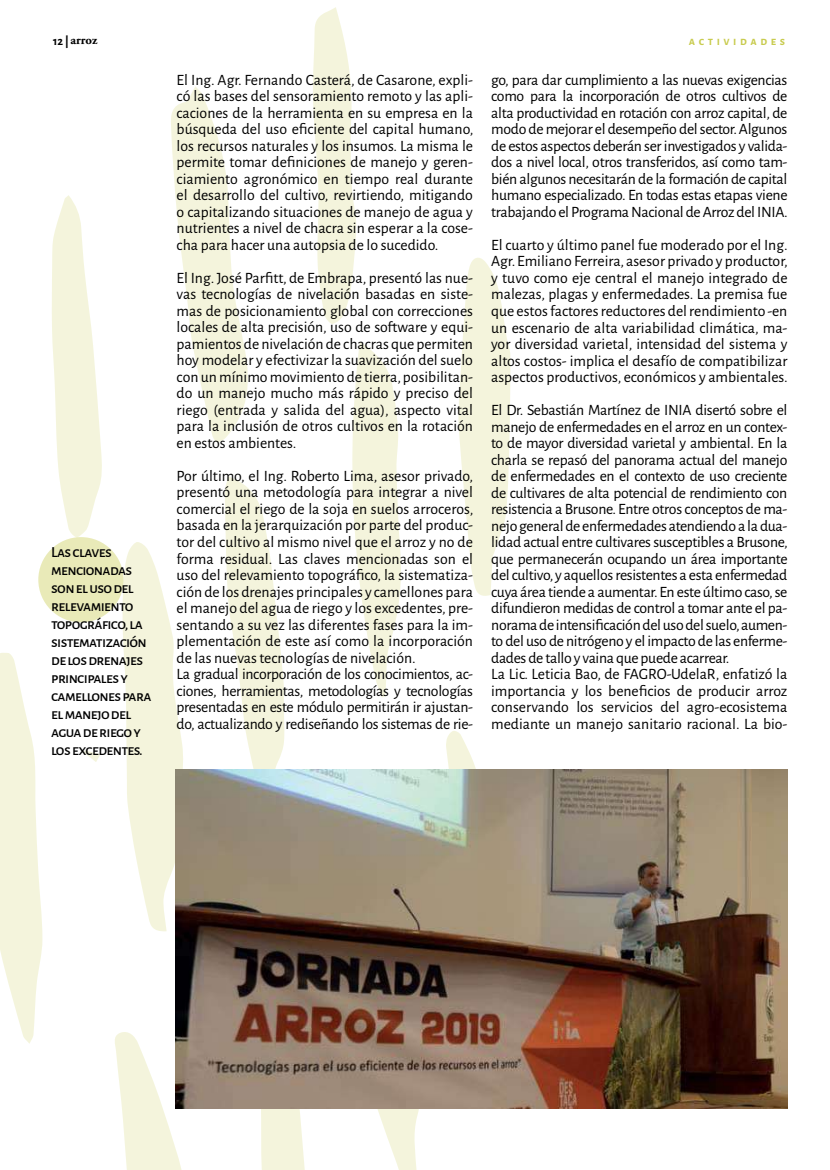
<style>
.page{position:relative;width:830px;height:1170px;background:#fff}
.page>*{position:absolute;margin:0;border:0;box-sizing:border-box;transform-origin:0 0}
.t1{font:15.75px/16.5px "Alegreya Sans";letter-spacing:-.02em;color:#000;text-align:justify}
.t2{font:15.75px/16.5px "Alegreya Sans";color:#000}
.t3{font:500 15px/18px "Alegreya Sans SC";letter-spacing:-.04em;color:#000;scale:1.04 1}
.t4{font:700 12.75px "Adobe Garamond Pro";color:#000}
.t5{font:700 12px "Alegreya Sans SC";letter-spacing:.295em;color:#c8cb4e}
.s1{font-family:"Alegreya Sans SC";font-size:12px}
.s2{font-family:"Alegreya Sans SC";font-weight:800;font-size:12px}
</style>
<div class="page">
<svg style="left:121px;top:542px;width:63px;height:390px"></svg>
<svg style="left:171px;top:86px;width:77px;height:356px"></svg>
<svg style="left:0;top:653px;width:42px;height:390px"></svg>
<svg style="left:115px;top:1029px;width:83px;height:140px"></svg>
<svg style="left:458px;top:258px;width:52px;height:338px"></svg>
<svg style="left:243px;top:1108px;width:66px;height:61px"></svg>
<svg style="left:343px;top:1108px;width:78px;height:61px"></svg>
<svg style="left:224px;top:476px;width:61px;height:294px"></svg>
<svg style="left:352px;top:342px;width:49px;height:355px"></svg>
<svg style="left:52px;top:195px;width:50px;height:343px"></svg>
<svg style="left:445px;top:731px;width:78px;height:39px"></svg>
<svg style="left:313px;top:7px;width:43px;height:317px"></svg>
<svg style="left:84px;top:750px;width:16px;height:12px"></svg>
<div style="left:38px;top:537px;width:85px;height:85px;background:#e9eab8;border-radius:50%"></div>
<img style="left:176px;top:770px;width:611px;height:338px">
<p class="t4" style="left:53px;top:33px;width:46px"><span class="s1">12</span> <span class="s2">|</span> arroz</p>
<p class="t5" style="left:688px;top:33px;width:98px">actividades</p>
<p class="t3" style="left:51px;top:542px;width:98px">Las claves mencionadas son el uso del relevamiento topográfico, la sistematización de los drenajes principales y camellones para el manejo del agua de riego y los excedentes.</p>
<p class="t1" style="left:176px;top:70px;width:298px">El Ing. Agr. Fernando Casterá, de Casarone, expli&shy;có las bases del sensoramiento remoto y las apli&shy;caciones de la herramienta en su empresa en la búsqueda del uso eficiente del capital humano, los recursos naturales y los insumos. La misma le permite tomar definiciones de manejo y geren&shy;ciamiento agronómico en tiempo real durante el desarrollo del cultivo, revirtiendo, mitigando o capitalizando situaciones de manejo de agua y nutrientes a nivel de chacra sin esperar a la cose&shy;cha para hacer una autopsia de lo sucedido.</p>
<p class="t1" style="left:176px;top:269px;width:298px">El Ing. José Parfitt, de Embrapa, presentó las nue&shy;vas tecnologías de nivelación basadas en siste&shy;mas de posicionamiento global con correcciones locales de alta precisión, uso de software y equi&shy;pamientos de nivelación de chacras que permiten hoy modelar y efectivizar la suavización del suelo con un mínimo movimiento de tierra, posibilitan&shy;do un manejo mucho más rápido y preciso del riego (entrada y salida del agua), aspecto vital para la inclusión de otros cultivos en la rotación en estos ambientes.</p>
<p class="t2" style="left:176px;top:467px;width:298px">Por último, el Ing. Roberto Lima, asesor privado, presentó una metodología para integrar a nivel comercial el riego de la soja en suelos arroceros, basada en la jerarquización por parte del produc&shy;tor del cultivo al mismo nivel que el arroz y no de forma residual. Las claves mencionadas son el uso del relevamiento topográfico, la sistematiza&shy;ción de los drenajes principales y camellones para el manejo del agua de riego y los excedentes, pre&shy;sentando a su vez las diferentes fases para la im&shy;plementación de este así como la incorporación de las nuevas tecnologías de nivelación.<br>La gradual incorporación de los conocimientos, ac&shy;ciones, herramientas, metodologías y tecnologías presentadas en este módulo permitirán ir ajustan&shy;do, actualizando y rediseñando los sistemas de rie-</p>
<p class="t1" style="left:491px;top:71px;width:298px">go, para dar cumplimiento a las nuevas exigencias como para la incorporación de otros cultivos de alta productividad en rotación con arroz capital, de modo de mejorar el desempeño del sector. Algunos de estos aspectos deberán ser investigados y valida&shy;dos a nivel local, otros transferidos, así como tam&shy;bién algunos necesitarán de la formación de capital humano especializado. En todas estas etapas viene trabajando el Programa Nacional de Arroz del INIA.</p>
<p class="t1" style="left:491px;top:236px;width:298px">El cuarto y último panel fue moderado por el Ing.<br>Agr. Emiliano Ferreira, asesor privado y productor, y tuvo como eje central el manejo integrado de malezas, plagas y enfermedades. La premisa fue que estos factores reductores del rendimiento -en un escenario de alta variabilidad climática, ma&shy;yor diversidad varietal, intensidad del sistema y altos costos- implica el desafío de compatibilizar aspectos productivos, económicos y ambientales.</p>
<p class="t1" style="left:491px;top:401px;width:298px;text-align:left">El Dr. Sebastián Martínez de INIA disertó sobre el manejo de enfermedades en el arroz en un contex&shy;to de mayor diversidad varietal y ambiental. En la charla se repasó del panorama actual del manejo de enfermedades en el contexto de uso creciente de cultivares de alta potencial de rendimiento con resistencia a Brusone. Entre otros conceptos de ma&shy;nejo general de enfermedades atendiendo a la dua&shy;lidad actual entre cultivares susceptibles a Brusone, que permanecerán ocupando un área importante del cultivo, y aquellos resistentes a esta enfermedad cuya área tiende a aumentar. En este último caso, se difundieron medidas de control a tomar ante el pa&shy;norama de intensificación del uso del suelo, aumen&shy;to del uso de nitrógeno y el impacto de las enferme&shy;dades de tallo y vaina que puede acarrear.<br>La Lic. Leticia Bao, de FAGRO-UdelaR, enfatizó la importancia y los beneficios de producir arroz conservando los servicios del agro-ecosistema mediante un manejo sanitario racional. La bio-</p>
</div>
